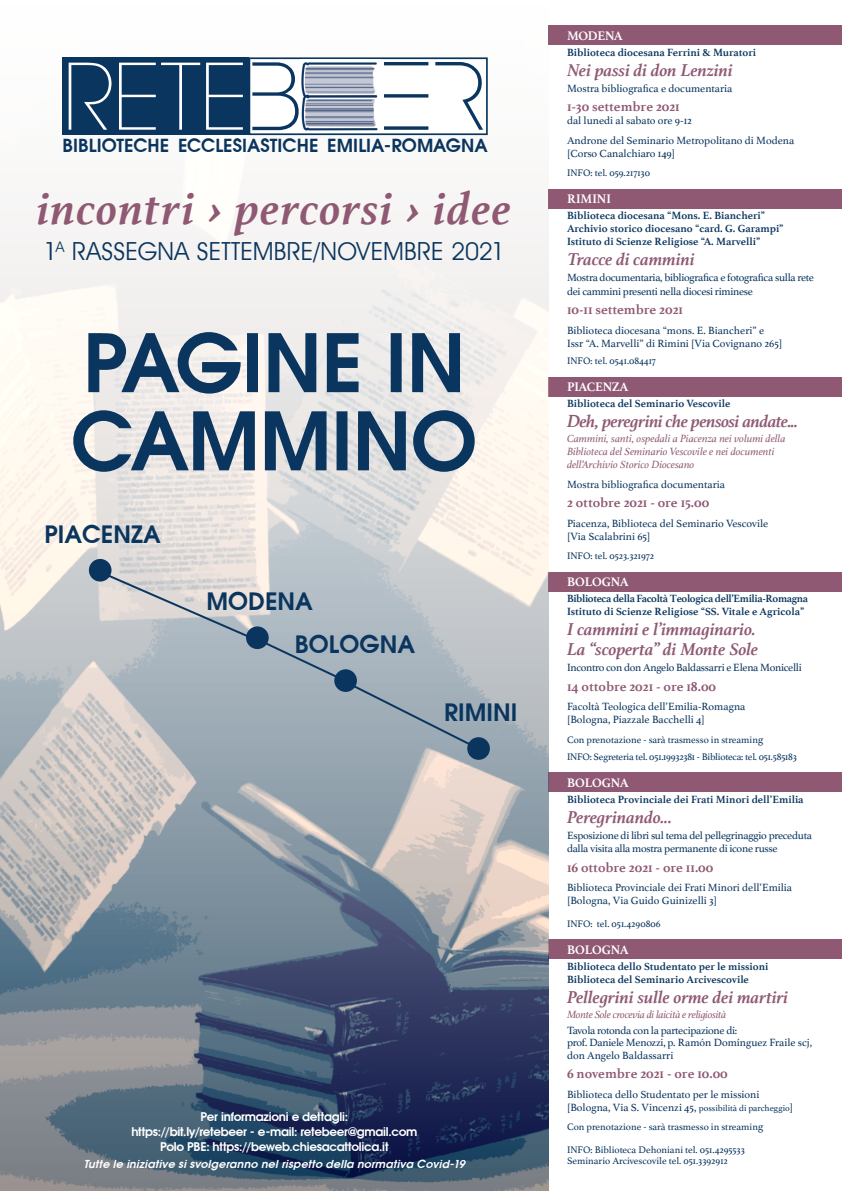
<style>
.page{position:relative;width:842px;height:1191px;background:#fff}
.page>*{position:absolute;margin:0;border:0;box-sizing:border-box;transform-origin:0 0}
.t1{font:300 90.6px "ITC Avant Garde LT Extra";color:#fff}
.t2{font:600 79.8px/78.2px "Avant Garde";letter-spacing:-.01em;color:#0a355e}
.t3{font:italic 700 47.9px "Athelas";letter-spacing:.025em;color:#8f5973}
.t4{font:24.9px "Avant Garde IT Cby BT";letter-spacing:.005em;color:#0a355e}
.t5{font:600 23.9px "Avant Garde";color:#0a355e}
.t6{font:italic 700 18px/20px "Athelas";color:#8f5973}
.t7{font:600 18px "Avant Garde";letter-spacing:.005em;color:#0a355e}
.t8{font:italic 700 18px "Athelas";letter-spacing:-.025em;color:#8f5973}
.t9{font:700 14px "Athelas";color:#8f5973}
.t10{font:700 13px "Athelas";letter-spacing:-.01em;color:#fff}
.t11{font:600 12px/15px "Avant Garde";letter-spacing:-.02em;color:#fff;text-align:center}
.t12{font:11px/13px "Athelas";color:#0a355e}
.t13{font:11px/13.2px "Athelas";letter-spacing:-.025em;color:#0a355e}
.t14{font:700 11px/13px "Athelas";color:#0a355e}
.t15{font:italic 11px/13px "Athelas";color:#8f5973}
.t16{font:700 11px/13px "Athelas";letter-spacing:-.03em;color:#0a355e}
.t17{font:italic 600 11px "Avant Garde";color:#fff}
.t18{font:italic 11px "Athelas";letter-spacing:-.025em;color:#8f5973}
.t19{font:10px/11px "Athelas";color:#0a355e}
.t20{font:10px/17.5px "Athelas";letter-spacing:-.02em;color:#0a355e}
.s1{font-family:"Despairs";font-weight:400;font-size:95.1px;color:#0a355e}
.s2{font-size:11px}
.s3{font-size:9px}
</style>
<div class="page">
<div style="left:549px;top:939px;width:293px;height:20px;background:#8f5973"></div>
<div style="left:549px;top:772px;width:293px;height:20px;background:#8f5973"></div>
<div style="left:549px;top:572px;width:293px;height:19px;background:#8f5973"></div>
<div style="left:549px;top:377px;width:293px;height:20px;background:#8f5973"></div>
<div style="left:549px;top:189px;width:293px;height:20px;background:#8f5973"></div>
<div style="left:549px;top:25px;width:293px;height:20px;background:#8f5973"></div>
<img style="left:0;top:25px;width:549px;height:1166px">
<div style="left:63px;top:57px;width:186px;height:78px;background:#0a355e"></div>
<div style="left:249px;top:57px;width:239px;height:78px;background:#fff;border:2px solid #0a355e"></div>
<img style="left:301px;top:59px;width:80px;height:72px">
<div style="left:89px;top:559px;width:22px;height:22px;background:#0a355e;border-radius:50%"></div>
<div style="left:467px;top:737px;width:23px;height:23px;background:#0a355e;border-radius:50%"></div>
<svg style="left:100px;top:570px;width:381px;height:181px;background:#afb8bf"></svg>
<h1 class="t1" style="left:63px;top:43px;width:430px">RETE<span class="s1">B ER</span></h1>
<h3 class="t7" style="left:63px;top:134px;width:427px">BIBLIOTECHE ECCLESIASTICHE EMILIA-ROMAGNA</h3>
<h3 class="t3" style="left:37px;top:170px;width:476px">incontri › percorsi › idee</h3>
<h3 class="t4" style="left:44px;top:236px;width:463px">1<sup>A</sup> RASSEGNA SETTEMBRE/NOVEMBRE 2021</h3>
<h2 class="t2" style="left:71px;top:322px;width:408px">PAGINE IN<br>CAMMINO</h2>
<h3 class="t5" style="left:44px;top:518px;width:118px">PIACENZA</h3>
<h3 class="t5" style="left:207px;top:586px;width:108px">MODENA</h3>
<h3 class="t5" style="left:295px;top:629px;width:122px">BOLOGNA</h3>
<h3 class="t5" style="left:444px;top:696px;width:75px">RIMINI</h3>
<p class="t11" style="left:131px;top:1108px;width:288px">Per informazioni e dettagli:<br>https://bit.ly/retebeer - e-mail: retebeer@gmail.com<br>Polo PBE: https://beweb.chiesacattolica.it</p>
<p class="t17" style="left:84px;top:1156px;width:386px">Tutte le iniziative sisvolgeranno nelrispetto della normativa Covid-19</p>
<p class="t10" style="left:567px;top:25px;width:57px">MODENA</p>
<p class="t14" style="left:567px;top:45px;width:191px">Biblioteca diocesana Ferrini &amp; Muratori</p>
<h3 class="t6" style="left:567px;top:59px;width:167px">Nei passi di don Lenzini</h3>
<p class="t12" style="left:567px;top:81px;width:167px">Mostra bibliografica e documentaria</p>
<p class="t9" style="left:567px;top:95px;width:114px">1-30 settembre 2021</p>
<p class="t12" style="left:567px;top:111px;width:229px;line-height:19.5px">dal lunedi al sabato ore 9-12<br>Androne del Seminario Metropolitano di Modena</p>
<p class="t12" style="left:567px;top:146px;width:110px">[Corso Canalchiaro 149]</p>
<p class="t19" style="left:567px;top:167px;width:85px">INFO: tel. 059.217130</p>
<p class="t10" style="left:567px;top:188px;width:45px">RIMINI</p>
<p class="t14" style="left:567px;top:209px;width:218px">Biblioteca diocesana “Mons. E. Biancheri”<br>Archivio storico diocesano “card. G. Garampi”<br>Istituto di Scienze Religiose “A. Marvelli”</p>
<h3 class="t6" style="left:567px;top:249px;width:129px">Tracce di cammini</h3>
<p class="t13" style="left:567px;top:271px;width:249px">Mostra documentaria, bibliografica e fotografica sulla rete dei cammini presenti nella diocesi riminese</p>
<p class="t9" style="left:567px;top:298px;width:118px">10-11 settembre 2021</p>
<p class="t12" style="left:567px;top:323px;width:217px">Biblioteca diocesana “mons. E. Biancheri” e<br>Issr “A. Marvelli” di Rimini [Via Covignano 265]</p>
<p class="t19" style="left:567px;top:355px;width:90px">INFO: tel. 0541.084417</p>
<p class="t10" style="left:567px;top:376px;width:63px">PIACENZA</p>
<p class="t14" style="left:567px;top:397px;width:165px">Biblioteca del Seminario Vescovile</p>
<h3 class="t8" style="left:567px;top:407px;width:233px">Deh, peregrini che pensosi andate...</h3>
<p class="t15" style="left:567px;top:432px;width:220px">Cammini, santi, ospedali a Piacenza nei volumi della<br>Biblioteca del Seminario Vescovile e nei documenti dell’Archivio Storico Diocesano</p>
<p class="t12" style="left:567px;top:477px;width:160px">Mostra bibliografica documentaria</p>
<p class="t9" style="left:567px;top:491px;width:144px">2 ottobre 2021 - ore 15.00</p>
<p class="t12" style="left:567px;top:516px;width:203px">Piacenza, Biblioteca del Seminario Vescovile [Via Scalabrini 65]</p>
<p class="t19" style="left:567px;top:550px;width:89px">INFO: tel. 0523.321972</p>
<p class="t10" style="left:567px;top:571px;width:63px">BOLOGNA</p>
<p class="t16" style="left:567px;top:592px;width:243px">Biblioteca della Facoltà Teologica dell’Emilia-Romagna<br>Istituto di Scienze Religiose “SS. Vitale e Agricola”</p>
<h3 class="t6" style="left:567px;top:619px;width:193px">I cammini e l’immaginario.<br>La “scoperta” di Monte Sole</h3>
<p class="t13" style="left:567px;top:660px;width:236px">Incontro con don Angelo Baldassarri e Elena Monicelli</p>
<p class="t9" style="left:567px;top:675px;width:151px">14 ottobre 2021 - ore 18.00</p>
<p class="t12" style="left:567px;top:700px;width:180px">Facoltà Teologica dell’Emilia-Romagna [Bologna, Piazzale Bacchelli 4]</p>
<p class="t20" style="left:567px;top:730px;width:231px">Con prenotazione - sarà trasmesso in streamin<span class="s2">g<br></span>INFO: Segreteria tel. 051.19932381 - Biblioteca: tel. 051.585183</p>
<p class="t10" style="left:567px;top:772px;width:63px">BOLOGNA</p>
<p class="t14" style="left:567px;top:793px;width:238px">Biblioteca Provinciale dei Frati Minori dell’Emilia</p>
<h3 class="t6" style="left:567px;top:807px;width:107px">Peregrinando...</h3>
<p class="t13" style="left:567px;top:829px;width:246px">Esposizione di libri sul tema del pellegrinaggio preceduta dalla visita alla mostra permanente di icone russe</p>
<p class="t9" style="left:567px;top:856px;width:148px">16 ottobre 2021 - ore 11.00</p>
<p class="t12" style="left:567px;top:881px;width:227px">Biblioteca Provinciale dei Frati Minori dell’Emilia [Bologna, Via Guido Guinizelli 3]</p>
<p class="t19" style="left:567px;top:917px;width:95px">INFO: tel. 051.4290806</p>
<p class="t10" style="left:567px;top:939px;width:63px">BOLOGNA</p>
<p class="t14" style="left:567px;top:959px;width:203px">Biblioteca dello Studentato per le missioni<br>Biblioteca del Seminario Arcivescovile</p>
<h3 class="t6" style="left:567px;top:986px;width:223px">Pellegrini sulle orme dei martiri</h3>
<p class="t18" style="left:567px;top:1005px;width:161px">Monte Sole crocevia di laicità e religiosità</p>
<p class="t13" style="left:567px;top:1024px;width:247px;line-height:12px">Tavola rotonda con la partecipazione di:<br>prof. Daniele Menozzi, p. Ramón Domínguez Fraile scj,</p>
<p class="t12" style="left:567px;top:1048px;width:108px">don Angelo Baldassarri</p>
<p class="t9" style="left:567px;top:1062px;width:162px">6 novembre 2021 - ore 10.00</p>
<p class="t12" style="left:567px;top:1087px;width:227px">Biblioteca dello Studentato per le missioni [Bologna, Via S. Vincenzi 45, <span class="s3">possibilità di parcheggio</span>]</p>
<p class="t19" style="left:567px;top:1121px;width:198px">Con prenotazione - sarà trasmesso in streamin<span class="s2">g</span></p>
<p class="t19" style="left:567px;top:1144px;width:179px">INFO: Biblioteca Dehoniani tel. 051.4295533<br>Seminario Arcivescovile tel. 051.3392912</p>
</div>
